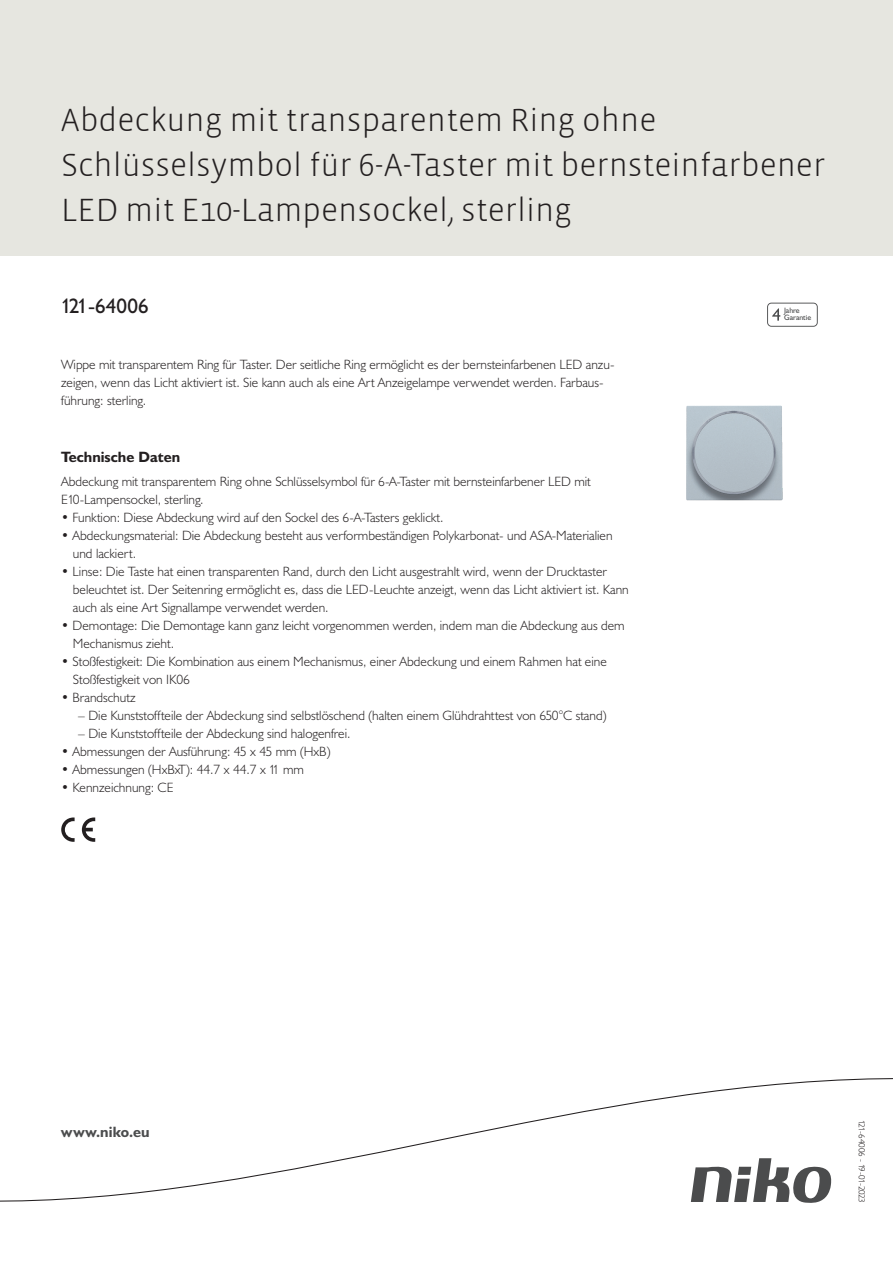
<style>
.page{position:relative;width:893px;height:1263px;background:#fff}
.page>*{position:absolute;margin:0;border:0;box-sizing:border-box;transform-origin:0 0}
.Title_datasheets{font:300 33px/45px "Vista Sans";color:#231f20}
.Article_number{font:21px "Humanist 521 BT";color:#231f20}
.Titles_parts{font:700 15px "Humanist 521 BT";color:#231f20}
.titel_afbeelding{font:700 15px "Humanist 521 BT";letter-spacing:.005em;color:#4b4c4d}
.USP_Bullets{font:300 13.5px/18px "Humanist 521 BT";color:#231f20}
.Platte_tekst_CAB{font:300 13.5px/18px "Humanist 521 BT";color:#231f20}
.USP_Bullets_level_2{font:300 13.5px "Humanist 521 BT";color:#231f20}
.Revision{font:300 9px "Humanist 521 BT";letter-spacing:-.03em;color:#231f20}
.t1{font:7.8px/7.8px "Humanist 521 BT";color:#4b4c4d}
</style>
<div class="page">
<div style="left:0;top:0;width:893px;height:255px;background:#e6e6e0"></div>
<svg style="left:82px;top:817px;width:13px;height:25px"></svg>
<svg style="left:61px;top:817px;width:14px;height:25px"></svg>
<svg style="left:767px;top:303px;width:51px;height:24px"></svg>
<svg style="left:0;top:1078px;width:893px;height:125px"></svg>
<img style="left:686px;top:405px;width:97px;height:96px">
<p class="Title_datasheets" style="left:61px;top:98px;width:766px">Abdeckung mit transparentem Ring ohne<br>Schlüsselsymbol für 6-A-Taster mit bernsteinfarbener<br>LED mit E10-Lampensockel, sterling</p>
<p class="Article_number" style="left:61px;top:293px;width:89px">121-64006</p>
<p class="Platte_tekst_CAB" style="left:61px;top:355px;width:555px">Wippe mit transparentem Ring für Taster. Der seitliche Ring ermöglicht es der bernsteinfarbenen LED anzu&shy;zeigen, wenn das Licht aktiviert ist. Sie kann auch als eine Art Anzeigelampe verwendet werden. Farbaus&shy;führung: sterling.</p>
<p class="Titles_parts" style="left:61px;top:447px;width:120px">Technische Daten</p>
<p class="Platte_tekst_CAB" style="left:61px;top:472px;width:531px">Abdeckung mit transparentem Ring ohne Schlüsselsymbol für 6-A-Taster mit bernsteinfarbener LED mit<br>E10-Lampensockel, sterling.</p>
<p class="USP_Bullets" style="left:61px;top:508px;width:384px">• Funktion: Diese Abdeckung wird auf den Sockel des 6-A-Tasters geklickt.</p>
<p class="USP_Bullets" style="left:73px;top:526px;width:541px;text-indent:-12px">• Abdeckungsmaterial: Die Abdeckung besteht aus verformbeständigen Polykarbonat- und ASA-Materialien und lackiert.</p>
<p class="USP_Bullets" style="left:73px;top:562px;width:557px;text-indent:-12px">• Linse: Die Taste hat einen transparenten Rand, durch den Licht ausgestrahlt wird, wenn der Drucktaster beleuchtet ist. Der Seitenring ermöglicht es, dass die LED-Leuchte anzeigt, wenn das Licht aktiviert ist. Kann auch als eine Art Signallampe verwendet werden.</p>
<p class="USP_Bullets" style="left:73px;top:616px;width:553px;text-indent:-12px">• Demontage: Die Demontage kann ganz leicht vorgenommen werden, indem man die Abdeckung aus dem<br>Mechanismus zieht.</p>
<p class="USP_Bullets" style="left:73px;top:652px;width:535px;text-indent:-12px">• Stoßfestigkeit: Die Kombination aus einem Mechanismus, einer Abdeckung und einem Rahmen hat eine<br>Stoßfestigkeit von IK06</p>
<p class="USP_Bullets" style="left:61px;top:688px;width:76px">• Brandschutz</p>
<p class="USP_Bullets_level_2" style="left:78px;top:707px;width:530px">– Die Kunststoffteile der Abdeckung sind selbstlöschend (halten einem Glühdrahttest von 650°C stand)</p>
<p class="USP_Bullets_level_2" style="left:78px;top:725px;width:274px">– Die Kunststoffteile der Abdeckung sind halogenfrei.</p>
<p class="USP_Bullets" style="left:61px;top:742px;width:271px">• Abmessungen der Ausführung: 45 x 45 mm (HxB)</p>
<p class="USP_Bullets" style="left:61px;top:760px;width:244px">• Abmessungen (HxBxT): 44.7 x 44.7 x 11 mm</p>
<p class="USP_Bullets" style="left:61px;top:778px;width:114px">• Kennzeichnung: CE</p>
<p class="t1" style="left:784px;top:306px;width:29px">Jahre<br>Garantie</p>
<p class="titel_afbeelding" style="left:61px;top:1122px;width:90px">www.niko.eu</p>
<p class="Revision" style="left:868px;top:1120px;width:84px;rotate:90deg">121-64006 - 19-01-2023</p>
</div>
